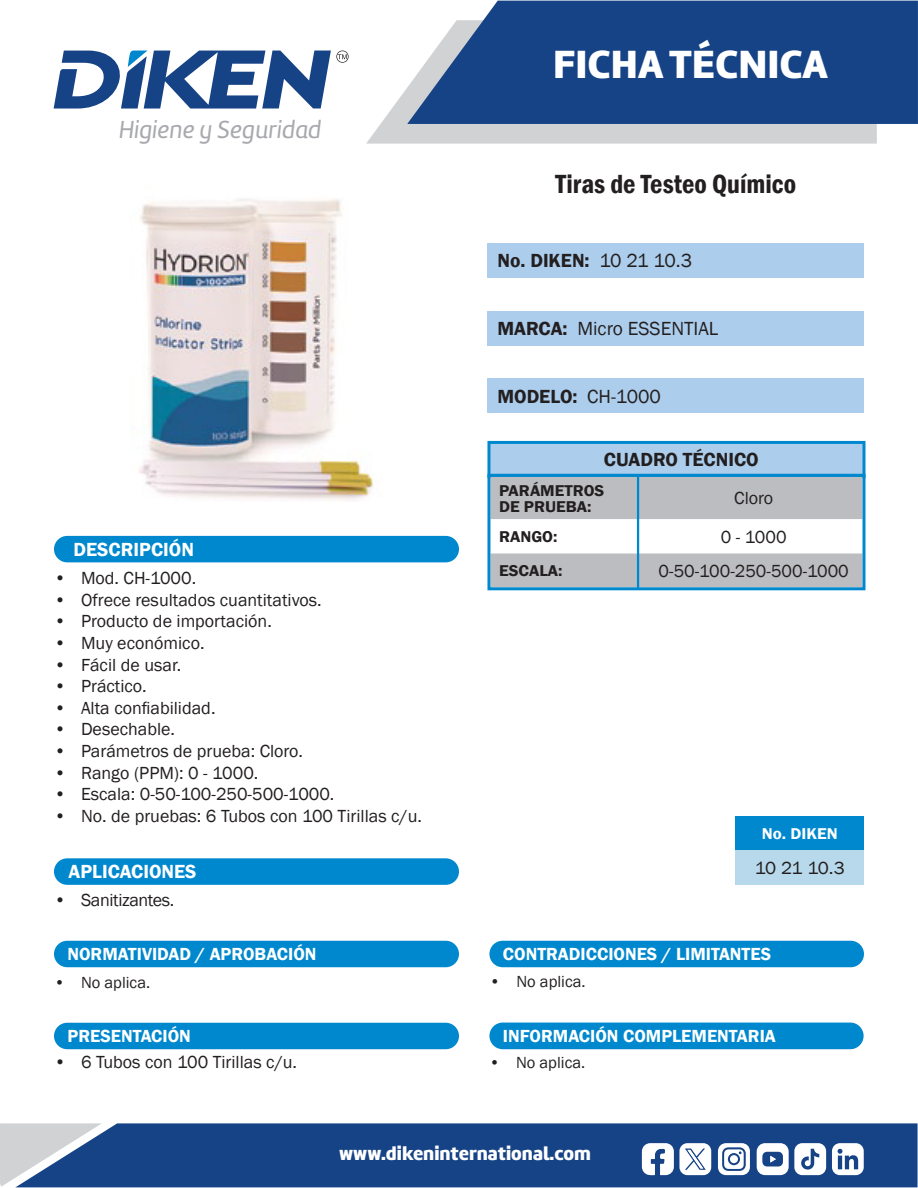
<style>
.page{position:relative;width:918px;height:1188px;background:#fff}
.page>*{position:absolute;margin:0;border:0;box-sizing:border-box;transform-origin:0 0}
.t1{font:40.8px "Amelia Basic Black";color:#fff}
.TÍTULO{font:600 condensed 27px "Franklin Gothic";color:#231f20}
.t2{font:25.5px "Amelia Basic Italic";color:#a8a9ad}
.t3{font:600 19.5px "Franklin Gothic";color:#231f20}
.t4{font:19.5px "Amelia Basic Black";color:#fff}
.t5{font:600 19.5px "Franklin Gothic";color:#fff}
.t6{font:19.5px "Franklin Gothic";color:#231f20}
.t7{font:18px "Franklin Gothic";color:#231f20}
.t8{font:600 18px "Franklin Gothic";color:#fff}
.t9{font:18px "Franklin Gothic";letter-spacing:-.02em;color:#231f20}
.t10{font:18px "Franklin Gothic";color:#231f20;scale:1.05 1}
.t11{font:16.5px "Franklin Gothic";color:#231f20}
.t12{font:600 16.05px/16px "Franklin Gothic";color:#231f20;scale:1.05 1}
.t13{font:600 16.05px "Franklin Gothic";color:#fff;scale:1.05 1}
.s1{font-weight:400}
.s2{font-weight:600}
</style>
<div class="page">
<svg style="left:366px;top:88px;width:511px;height:56px;background:#d6d7d8"></svg>
<svg style="left:407px;top:1px;width:511px;height:123px;background:#29528f"></svg>
<div style="left:102px;top:1123px;width:816px;height:64px;background:#164386"></div>
<svg style="left:0;top:1123px;width:102px;height:64px;background:#95a5be"></svg>
<svg style="left:54px;top:50px;width:295px;height:59px"></svg>
<svg style="left:642px;top:1143px;width:69px;height:32px"></svg>
<svg style="left:718px;top:1143px;width:32px;height:32px"></svg>
<div style="left:730px;top:1155px;width:8px;height:8px;background:#fff;border-radius:50%"></div>
<svg style="left:757px;top:1143px;width:107px;height:32px"></svg>
<div style="left:488px;top:243px;width:376px;height:34px;background:#acceec"></div>
<div style="left:488px;top:311px;width:376px;height:34px;background:#acceec"></div>
<div style="left:488px;top:379px;width:376px;height:34px;background:#acceec"></div>
<div style="left:736px;top:817px;width:128px;height:34px;background:#0088ce"></div>
<div style="left:736px;top:851px;width:128px;height:34px;background:#b8d9eb"></div>
<div style="left:489px;top:442px;width:375px;height:34px;background:#acceec"></div>
<div style="left:487px;top:441px;width:379px;height:37px;border:3px solid #0088ce"></div>
<svg style="left:491px;top:478px;width:371px;height:108px"></svg>
<div style="left:487px;top:474px;width:379px;height:116px;border:3px solid #0088ce"></div>
<hr style="left:637px;top:475px;width:2px;height:113px;background:#0088ce">
<div style="left:54px;top:536px;width:405px;height:26px;background:#0088ce;border-radius:13px"></div>
<div style="left:54px;top:858px;width:405px;height:27px;background:#0088ce;border-radius:13px"></div>
<div style="left:54px;top:1023px;width:405px;height:26px;background:#0088ce;border-radius:13px"></div>
<div style="left:54px;top:941px;width:405px;height:26px;background:#0088ce;border-radius:13px"></div>
<div style="left:489px;top:941px;width:375px;height:26px;background:#0088ce;border-radius:13px"></div>
<div style="left:489px;top:1023px;width:375px;height:26px;background:#0088ce;border-radius:13px"></div>
<img style="left:139px;top:199px;width:235px;height:302px">
<h3 class="t2" style="left:119px;top:115px;width:204px">Higiene y Seguridad</h3>
<p class="t5" style="left:74px;top:537px;width:122px">DESCRIPCIÓN</p>
<p class="t7" style="left:54px;top:567px;width:144px">• Mod. CH-1000.</p>
<p class="t7" style="left:54px;top:589px;width:269px">• Ofrece resultados cuantitativos.</p>
<p class="t7" style="left:54px;top:610px;width:219px">• Producto de importación.</p>
<p class="t7" style="left:54px;top:632px;width:152px">• Muy económico.</p>
<p class="t7" style="left:54px;top:654px;width:129px">• Fácil de usar.</p>
<p class="t7" style="left:54px;top:675px;width:94px">• Práctico.</p>
<p class="t7" style="left:54px;top:697px;width:163px">• Alta confiabilidad.</p>
<p class="t7" style="left:54px;top:718px;width:123px">• Desechable.</p>
<p class="t7" style="left:54px;top:740px;width:251px">• Parámetros de prueba: Cloro.</p>
<p class="t7" style="left:54px;top:762px;width:206px">• Rango (PPM): 0 - 1000.</p>
<p class="t7" style="left:54px;top:783px;width:282px">• Escala: 0-50-100-250-500-1000.</p>
<p class="t7" style="left:54px;top:805px;width:370px">• No. de pruebas: 6 Tubos con 100 Tirillas c/u.</p>
<p class="t5" style="left:69px;top:860px;width:129px">APLICACIONES</p>
<p class="t9" style="left:54px;top:889px;width:122px">• Sanitizantes.</p>
<h1 class="t1" style="left:553px;top:40px;width:276px">FICHA TÉCNICA</h1>
<p class="TÍTULO" style="left:556px;top:166px;width:242px">Tiras de Testeo Químico</p>
<p class="t3" style="left:497px;top:248px;width:196px">No. DIKEN: <span class="s1">10 21 10.3</span></p>
<p class="t6" style="left:497px;top:316px;width:223px"><span class="s2">MARCA:</span> Micro ESSENTIAL</p>
<p class="t3" style="left:497px;top:384px;width:165px">MODELO: <span class="s1">CH-1000</span></p>
<p class="t3" style="left:604px;top:448px;width:156px">CUADRO TÉCNICO</p>
<p class="t12" style="left:499px;top:482px;width:102px">PARÁMETROS<br>DE PRUEBA:</p>
<p class="t7" style="left:734px;top:487px;width:41px">Cloro</p>
<p class="t12" style="left:499px;top:529px;width:57px">RANGO:</p>
<p class="t7" style="left:721px;top:525px;width:67px">0 - 1000</p>
<p class="t12" style="left:499px;top:563px;width:62px">ESCALA:</p>
<p class="t7" style="left:659px;top:559px;width:192px">0-50-100-250-500-1000</p>
<p class="t13" style="left:762px;top:824px;width:74px">No. DIKEN</p>
<p class="t10" style="left:755px;top:857px;width:87px">10 21 10.3</p>
<p class="t8" style="left:68px;top:943px;width:251px">NORMATIVIDAD / APROBACIÓN</p>
<p class="t8" style="left:503px;top:943px;width:270px">CONTRADICCIONES / LIMITANTES</p>
<p class="t11" style="left:54px;top:973px;width:98px">• No aplica.</p>
<p class="t11" style="left:489px;top:972px;width:98px">• No aplica.</p>
<p class="t8" style="left:68px;top:1025px;width:125px">PRESENTACIÓN</p>
<p class="t7" style="left:54px;top:1051px;width:245px">• 6 Tubos con 100 Tirillas c/u.</p>
<p class="t8" style="left:503px;top:1025px;width:274px">INFORMACIÓN COMPLEMENTARIA</p>
<p class="t11" style="left:489px;top:1053px;width:98px">• No aplica.</p>
<p class="t4" style="left:339px;top:1142px;width:253px">www.dikeninternational.com</p>
</div>
